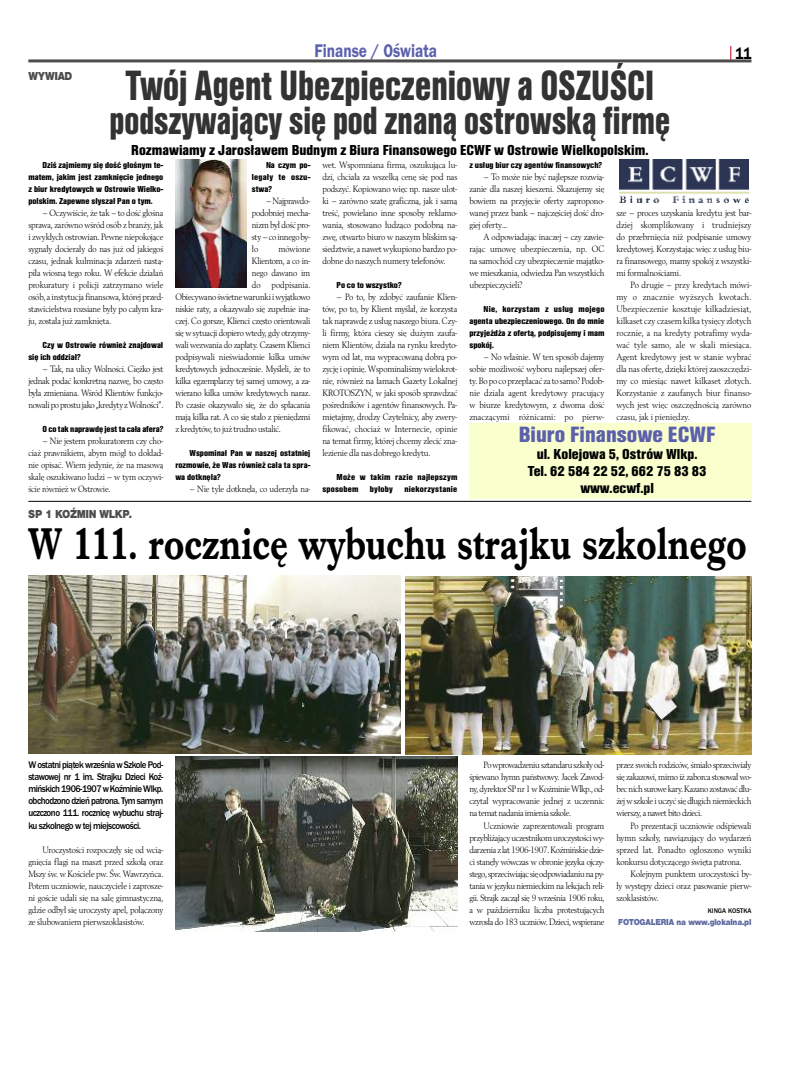
<style>
.page{position:relative;width:794px;height:1092px;background:#fff}
.page>*{position:absolute;margin:0;border:0;box-sizing:border-box;transform-origin:0 0}
.t1{font:700 46px "Imprint URWTCE";color:#000;scale:.8 1}
.t2{font:44px "Nimbus San TCE Bla Con";color:#333;scale:.8 1}
.t3{font:41px "Nimbus San TCE Bla Con";color:#333;scale:.8 1}
.t4{font:23px "Nimbus San TCE Bla Con";color:#5b60ad}
.t5{font:19px "Franklin Got URWTCE Dem";color:#5b60ad;scale:.8 1}
.t6{font:17px "Franklin Got URWTCE Dem";color:#000;scale:.8 1}
.t7{font:15px/17px "Nimbus San TCE Bla Con";color:#000;text-align:center}
.t8{font:900 12px "Nimbus San TCE";letter-spacing:-.035em;color:#4d4d4d;scale:.9 1}
.t9{font:500 10px/12px "Franklin Got URWTCE";letter-spacing:-.055em;color:#000;text-align:justify;scale:.9 1}
.t10{font:9.6px/12px "Berling TCE";letter-spacing:-.025em;color:#000;text-align:justify;scale:.9 1}
.t11{font:9.6px "Berling TCE";letter-spacing:-.005em;color:#000;scale:.9 1}
.t12{font:9px/12px "Nimbus San TCE Bla Con";color:#000;text-align:justify}
.t13{font:9px/12px "Nimbus San TCE Bla Con";letter-spacing:.02em;color:#000}
.t14{font:900 9px "Nimbus San TCE";letter-spacing:-.025em;color:#5e69a1;scale:.9 1}
.t15{font:500 7px "Franklin Got URWTCE";color:#000;scale:.95 1}
</style>
<div class="page">
<hr style="left:28px;top:59px;width:723px;height:3px;background:#4d4d4d">
<svg style="left:730px;top:46px;width:1px;height:14px"></svg>
<hr style="left:28px;top:501px;width:723px;height:1px;background:#000">
<img style="left:28px;top:576px;width:372px;height:177px">
<img style="left:619px;top:160px;width:129px;height:43px">
<img style="left:175px;top:160px;width:72px;height:127px">
<div style="left:468px;top:423px;width:283px;height:76px;background:#faffce"></div>
<img style="left:406px;top:576px;width:345px;height:178px">
<img style="left:175px;top:756px;width:283px;height:175px">
<h3 class="t5" style="left:314px;top:40px;width:155px">Finanse / Oświata</h3>
<h3 class="t6" style="left:735px;top:43px;width:21px">11</h3>
<p class="t8" style="left:28px;top:68px;width:50px">WYWIAD</p>
<h2 class="t2" style="left:125px;top:59px;width:662px">Twój Agent Ubezpieczeniowy a OSZUŚCI</h2>
<h3 class="t3" style="left:109px;top:96px;width:702px">podszywający się pod znaną ostrowską firmę</h3>
<h3 class="t7" style="left:131px;top:141px;width:519px">Rozmawiamy z Jarosławem Budnym z Biura Finansowego ECWF w Ostrowie Wielkopolskim.</h3>
<p class="t12" style="left:28px;top:159px;width:136px;text-indent:14px">Dziś zajmiemy się dość głośnym te&shy;matem, jakim jest zamknięcie jednego z biur kredytowych w Ostrowie Wielko&shy;polskim. Zapewne słyszał Pan o tym.</p>
<p class="t10" style="left:28px;top:207px;width:151px;text-indent:14px">– Oczywiście, że tak – to dość głośna sprawa, zarówno wśród osób z branży, jak i zwykłych ostrowian. Pewne niepokojące sygnały docierały do nas już od jakiegoś czasu, jednak kulminacja zdarzeń nastą&shy;piła wiosną tego roku. W efekcie działań prokuratury i policji zatrzymano wiele osób, a instytucja finansowa, której przed&shy;stawicielstwa rozsiane były po całym kra&shy;ju, została już zamknięta.</p>
<p class="t12" style="left:28px;top:339px;width:136px;text-indent:14px">Czy w Ostrowie również znajdował się ich oddział?</p>
<p class="t10" style="left:28px;top:363px;width:151px;text-indent:14px">– Tak, na ulicy Wolności. Ciężko jest jednak podać konkretną nazwę, bo często była zmieniana. Wśród Klientów funkcjo&shy;nowalipoprostujako„kredytyzWolności”.</p>
<p class="t12" style="left:43px;top:423px;width:122px">O co tak naprawdę jest ta cała afera?</p>
<p class="t10" style="left:28px;top:435px;width:151px;text-indent:14px">– Nie jestem prokuratorem czy cho&shy;ciaż prawnikiem, abym mógł to dokład&shy;nie opisać. Wiem jedynie, że na masową skalę oszukiwano ludzi – w tym oczywi&shy;ście również w Ostrowie.</p>
<p class="t12" style="left:252px;top:159px;width:59px;text-indent:14px">Na czym po&shy;legały te oszu&shy;stwa?</p>
<p class="t10" style="left:252px;top:195px;width:66px;text-indent:14px">–Najprawdo&shy;podobniej mecha&shy;nizm był dość pro&shy;sty–coinnegoby&shy;ło</p>
<p class="t11" style="left:278px;top:243px;width:37px">mówione</p>
<p class="t10" style="left:252px;top:255px;width:66px">Klientom, a co in-</p>
<p class="t10" style="left:252px;top:267px;width:67px">nego dawano im</p>
<p class="t11" style="left:252px;top:279px;width:67px">do podpisania.</p>
<p class="t10" style="left:175px;top:291px;width:151px">Obiecywano świetnewarunkiiwyjątkowo</p>
<p class="t10" style="left:175px;top:303px;width:151px">niskie raty, a okazywało się zupełnie ina-</p>
<p class="t10" style="left:175px;top:315px;width:151px">czej. Co gorsze, Klienci często orientowali</p>
<p class="t10" style="left:175px;top:327px;width:151px">się w sytuacji dopiero wtedy, gdy otrzymy-</p>
<p class="t10" style="left:175px;top:339px;width:151px">wali wezwania do zapłaty. Czasem Klienci</p>
<p class="t10" style="left:175px;top:351px;width:151px">podpisywali nieświadomie kilka umów</p>
<p class="t10" style="left:175px;top:363px;width:151px">kredytowych jednocześnie. Myśleli, że to</p>
<p class="t10" style="left:175px;top:375px;width:151px">kilka egzemplarzy tej samej umowy, a za-</p>
<p class="t10" style="left:175px;top:387px;width:151px">wierano kilka umów kredytowych naraz.</p>
<p class="t10" style="left:175px;top:399px;width:151px">Po czasie okazywało się, że do spłacania</p>
<p class="t10" style="left:175px;top:411px;width:151px">mają kilka rat. A co się stało z pieniędzmi</p>
<p class="t10" style="left:175px;top:423px;width:119px">z kredytów, to już trudno ustalić.</p>
<p class="t12" style="left:175px;top:447px;width:136px;text-indent:14px">Wspominał Pan w naszej ostatniej rozmowie, że Was również cała ta spra&shy;wa dotknęła?</p>
<p class="t10" style="left:189px;top:483px;width:135px">– Nie tyle dotknęła, co uderzyła na-</p>
<p class="t10" style="left:322px;top:159px;width:151px">wet. Wspomniana firma, oszukująca lu&shy;dzi, chciała za wszelką cenę się pod nas podszyć. Kopiowano więc np. nasze ulot&shy;ki – zarówno szatę graficzną, jak i samą treść, powielano inne sposoby reklamo&shy;wania, stosowano łudząco podobną na&shy;zwę, otwarto biuro w naszym bliskim są&shy;siedztwie, a nawet wykupiono bardzo po&shy;dobne do naszych numery telefonów.</p>
<p class="t12" style="left:336px;top:279px;width:67px">Po co to wszystko?</p>
<p class="t10" style="left:322px;top:291px;width:151px;text-indent:14px">– Po to, by zdobyć zaufanie Klien&shy;tów, po to, by Klient myślał, że korzysta tak naprawdę z usług naszego biura. Czy&shy;li firmy, która cieszy się dużym zaufa&shy;niem Klientów, działa na rynku kredyto&shy;wym od lat, ma wypracowaną dobrą po&shy;zycję i opinię. Wspominaliśmy wielokrot&shy;nie, również na łamach Gazety Lokalnej KROTOSZYN, w jaki sposób sprawdzać pośredników i agentów finansowych. Pa&shy;miętajmy, drodzy Czytelnicy, aby zwery&shy;fikować, chociaż w Internecie, opinie na temat firmy, której chcemy zlecić zna&shy;lezienie dla nas dobrego kredytu.</p>
<p class="t13" style="left:322px;top:471px;width:136px;text-indent:14px">Może w takim razie najlepszym sposobem</p>
<p class="t12" style="left:370px;top:483px;width:25px">byłoby</p>
<p class="t13" style="left:404px;top:483px;width:54px">niekorzystanie</p>
<p class="t12" style="left:469px;top:159px;width:134px">z usług biur czy agentów finansowych?</p>
<p class="t10" style="left:469px;top:171px;width:151px;text-indent:14px">– To może nie być najlepsze rozwią&shy;zanie dla naszej kieszeni. Skazujemy się bowiem na przyjęcie oferty zapropono&shy;wanej przez bank – najczęściej dość dro&shy;giej oferty…</p>
<p class="t10" style="left:469px;top:231px;width:151px;text-indent:14px">A odpowiadając inaczej – czy zawie&shy;rając umowę ubezpieczenia, np. OC na samochód czy ubezpieczenie majątko&shy;we mieszkania, odwiedza Pan wszystkich ubezpieczycieli?</p>
<p class="t12" style="left:469px;top:303px;width:136px;text-indent:14px">Nie, korzystam z usług mojego agenta ubezpieczeniowego. On do mnie przyjeżdża z ofertą, podpisujemy i mam spokój.</p>
<p class="t10" style="left:469px;top:351px;width:151px;text-indent:14px">– No właśnie. W ten sposób dajemy sobie możliwość wyboru najlepszej ofer&shy;ty.Bo po co przepłacać za to samo? Podob&shy;nie działa agent kredytowy pracujący w biurze kredytowym, z dwoma dość znaczącymi różnicami: po pierw-</p>
<p class="t10" style="left:616px;top:207px;width:151px">sze – proces uzyskania kredytu jest bar&shy;dziej skomplikowany i trudniejszy do przebrnięcia niż podpisanie umowy kredytowej. Korzystając więc z usług biu&shy;ra finansowego, mamy spokój z wszystki&shy;mi formalnościami.</p>
<p class="t10" style="left:616px;top:279px;width:151px;text-indent:14px">Po drugie – przy kredytach mówi&shy;my o znacznie wyższych kwotach.<br>Ubezpieczenie kosztuje kilkadziesiąt, kilkaset czy czasem kilka tysięcy złotych rocznie, a na kredyty potrafimy wyda&shy;wać tyle samo, ale w skali miesiąca.<br>Agent kredytowy jest w stanie wybrać dla nas ofertę, dzięki której zaoszczędzi&shy;my co miesiąc nawet kilkaset złotych.<br>Korzystanie z zaufanych biur finanso&shy;wych jest więc oszczędnością zarówno czasu, jak i pieniędzy.</p>
<h3 class="t4" style="left:519px;top:420px;width:198px">Biuro Finansowe ECWF</h3>
<h3 class="t7" style="left:528px;top:445px;width:180px">ul. Kolejowa 5, Ostrów Wlkp.<br>Tel. 62 584 22 52, 662 75 83 83 www.ecwf.pl</h3>
<p class="t8" style="left:28px;top:506px;width:117px">SP 1 KOŹMIN WLKP.</p>
<h1 class="t1" style="left:28px;top:516px;width:899px">W 111. rocznicę wybuchu strajku szkolnego</h1>
<p class="t9" style="left:28px;top:759px;width:151px">W ostatni piątek września w Szkole Pod&shy;stawowej nr 1 im. Strajku Dzieci Koź&shy;mińskich 1906-1907 w Koźminie Wlkp. obchodzono dzień patrona. Tym samym uczczono 111. rocznicę wybuchu straj&shy;ku szkolnego w tej miejscowości.</p>
<p class="t10" style="left:28px;top:843px;width:151px;text-indent:14px">Uroczystości rozpoczęły się od wcią&shy;gnięcia flagi na maszt przed szkołą oraz Mszy św. w Kościele pw. Św. Wawrzyńca.<br>Potem uczniowie, nauczyciele i zaprosze&shy;ni goście udali się na salę gimnastyczną, gdzie odbył się uroczysty apel, połączony ze ślubowaniem pierwszoklasistów.</p>
<p class="t10" style="left:469px;top:759px;width:151px;text-indent:14px">Po wprowadzeniu sztandaru szkoły od&shy;śpiewano hymn państwowy. Jacek Zawod&shy;ny, dyrektor SP nr 1 w Koźminie Wlkp., od&shy;czytał wypracowanie jednej z uczennic na temat nadania imienia szkole.</p>
<p class="t10" style="left:469px;top:819px;width:151px;text-indent:14px">Uczniowie zaprezentowali program przybliżający uczestnikom uroczystości wy&shy;darzenia z lat1906-1907.Koźmińskiedzie&shy;ci stanęły wówczas w obronie języka ojczy&shy;stego,sprzeciwiając sięodpowiadaniunapy&shy;tania w języku niemieckim na lekcjach reli&shy;gii. Strajk zaczął się 9 września 1906 roku, a w październiku liczba protestujących wzrosła do 183 uczniów. Dzieci, wspierane</p>
<p class="t10" style="left:616px;top:759px;width:151px">przez swoich rodziców, śmiało sprzeciwiały się zakazowi, mimo iż zaborca stosował wo&shy;bec nich surowe kary. Kazano zostawać dłu&shy;żej w szkole i uczyć się długich niemieckich wierszy, a nawet bito dzieci.</p>
<p class="t10" style="left:616px;top:819px;width:151px;text-indent:14px">Po prezentacji uczniowie odśpiewali hymn szkoły, nawiązujący do wydarzeń sprzed lat. Ponadto ogłoszono wyniki konkursu dotyczącego święta patrona.</p>
<p class="t10" style="left:616px;top:867px;width:151px;text-indent:14px">Kolejnym punktem uroczystości by&shy;ły występy dzieci oraz pasowanie pierw&shy;szoklasistów.</p>
<p class="t15" style="left:708px;top:905px;width:47px">KINGA KOSTKA</p>
<p class="t14" style="left:618px;top:916px;width:149px">FOTOGALERIA na www.glokalna.pl</p>
</div>
